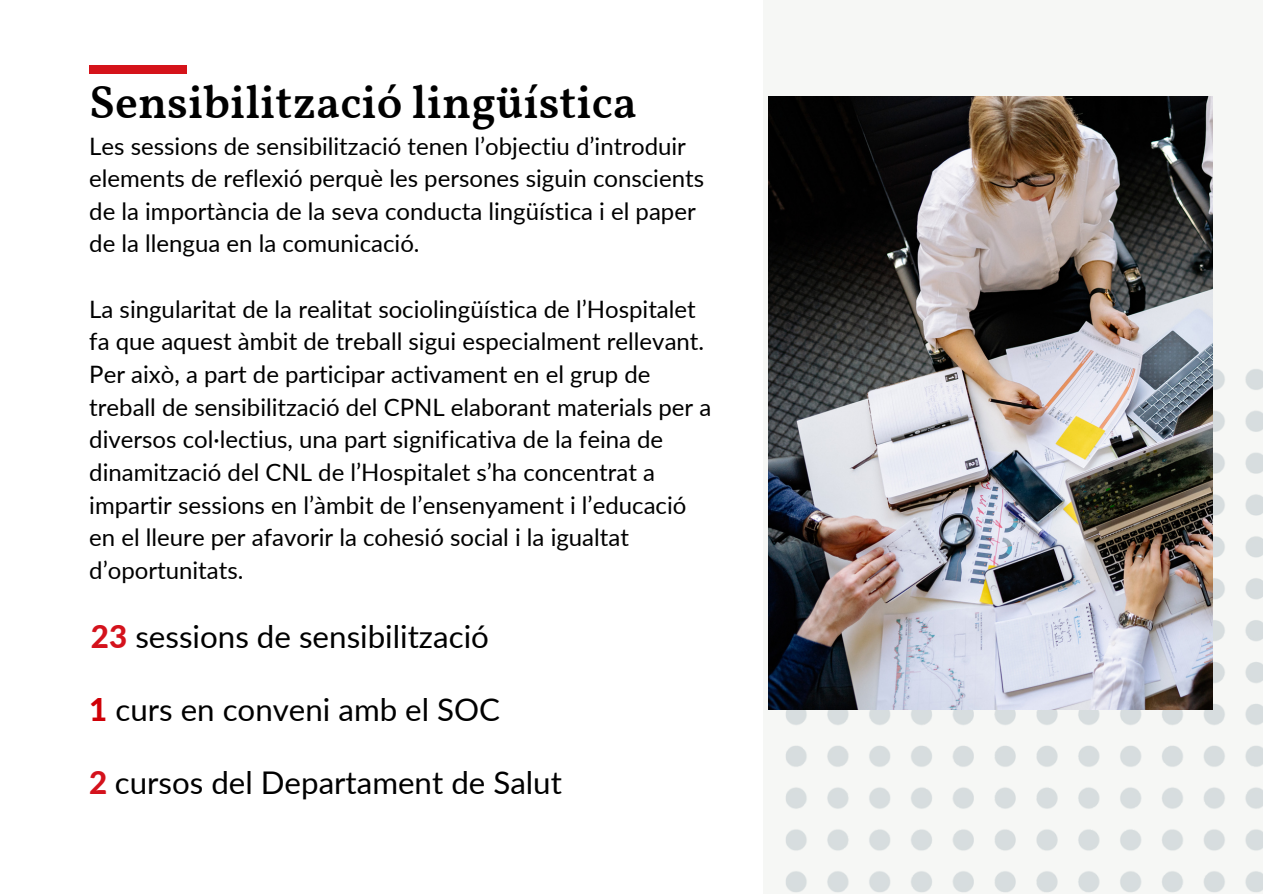
<style>
.page{position:relative;width:1263px;height:894px;background:#fff}
.page>*{position:absolute;margin:0;border:0;box-sizing:border-box;transform-origin:0 0}
.t1{font:600 46.5px "Vollkorn";color:#000}
.t2{font:31.35px "Lato";color:#000}
.t3{font:24px/32.5px "Lato";color:#000}
.s1{font-weight:800;color:#d4121c}
.s2{font-weight:800;color:#cf0007}
</style>
<div class="page">
<div style="left:763px;top:0;width:500px;height:893px;background:#f6f7f5"></div>
<img style="left:768px;top:320px;width:495px;height:572px">
<div style="left:89px;top:65px;width:98px;height:8px;background:#d5131a"></div>
<img style="left:768px;top:97px;width:444px;height:612px">
<p class="t1" style="left:89px;top:83px;width:549px">Sensibilització lingüística</p>
<p class="t3" style="left:89px;top:129px;width:616px">Les sessions de sensibilització tenen l’objectiu d’introduir elements de reflexió perquè les persones siguin conscients de la importància de la seva conducta lingüística i el paper de la llengua en la comunicació.</p>
<p class="t3" style="left:89px;top:292px;width:624px">La singularitat de la realitat sociolingüística de l’Hospitalet fa que aquest àmbit de treball sigui especialment rellevant.<br>Per això, a part de participar activament en el grup de treball de sensibilització del CPNL elaborant materials per a diversos col·lectius, una part significativa de la feina de dinamització del CNL de l’Hospitalet s’ha concentrat a impartir sessions en l’àmbit de l’ensenyament i l’educació en el lleure per afavorir la cohesió social i la igualtat d’oportunitats.</p>
<p class="t2" style="left:91px;top:616px;width:399px"><span class="s1">23</span> sessions de sensibilització</p>
<p class="t2" style="left:89px;top:689px;width:412px"><span class="s2">1</span> curs en conveni amb el SOC</p>
<p class="t2" style="left:89px;top:762px;width:474px"><span class="s1">2</span> cursos del Departament de Salut</p>
</div>
